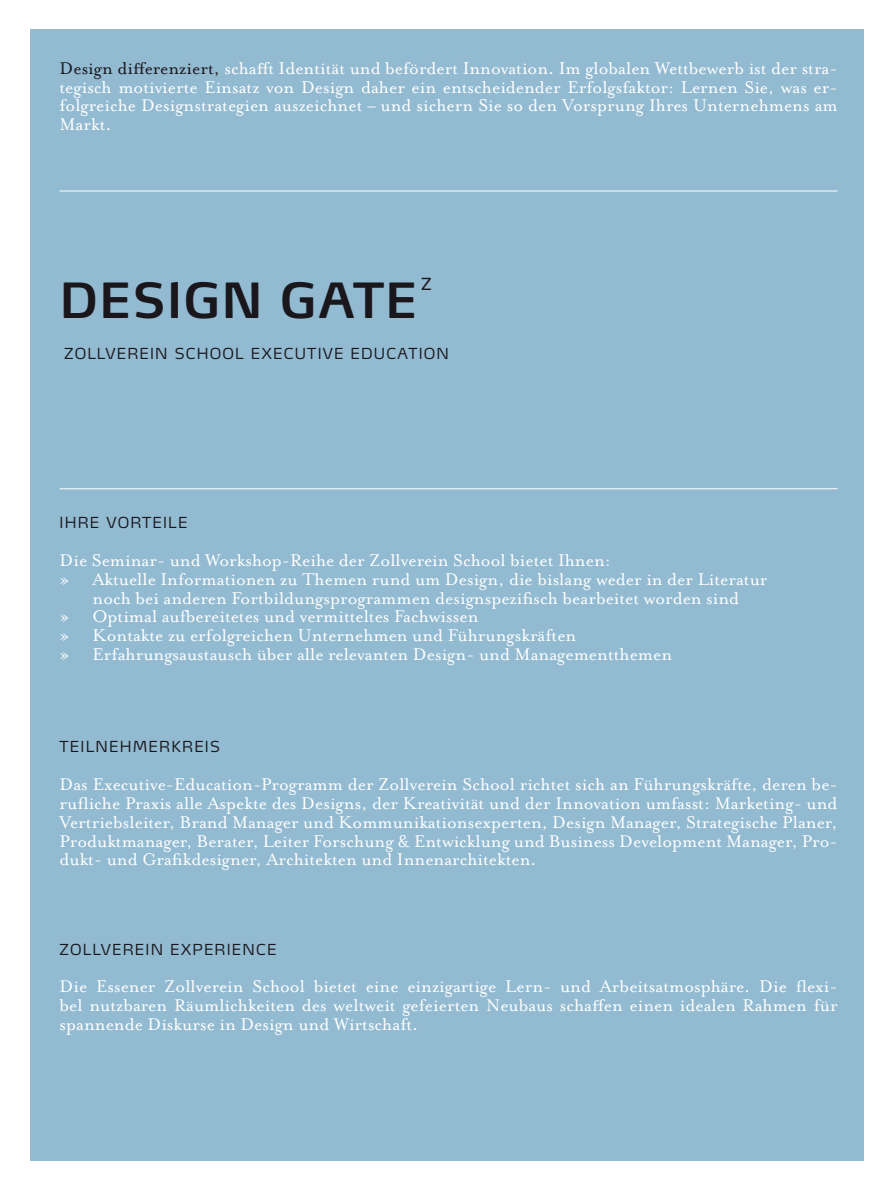
<style>
.page{position:relative;width:893px;height:1191px;background:#fff}
.page>*{position:absolute;margin:0;border:0;box-sizing:border-box;transform-origin:0 0}
.t1{font:600 48px "Max LF";letter-spacing:.02em;color:#1a171c}
.t2{font:19.5px/18.8px "Mrs Eaves Roman";color:#fff;text-align:justify}
.t3{font:16.5px "Max LF";color:#1a171c}
.t4{font:300 15px "Max LF";letter-spacing:.08em;color:#1a171c}
.s1{color:#1a171c}
</style>
<div class="page">
<div style="left:30px;top:30px;width:833px;height:1131px;background:#92bad1"></div>
<hr style="left:60px;top:191px;width:778px;height:1px;background:#fff">
<hr style="left:60px;top:488px;width:778px;height:1px;background:#fff">
<p class="t2" style="left:60px;top:59px;width:780px"><span class="s1">Design differenziert,</span> schafft Identität und befördert Innovation. Im globalen Wettbewerb ist der stra&shy;tegisch motivierte Einsatz von Design daher ein entscheidender Erfolgsfaktor: Lernen Sie, was er&shy;folgreiche Designstrategien auszeichnet – und sichern Sie so den Vorsprung Ihres Unternehmens am Markt.</p>
<p class="t1" style="left:60px;top:270px;width:359px">DESIGN GATE</p>
<p class="t3" style="left:421px;top:273px;width:12px">Z</p>
<p class="t4" style="left:64px;top:344px;width:386px">ZOLLVEREIN SCHOOL EXECUTIVE EDUCATION</p>
<p class="t4" style="left:60px;top:512px;width:129px">IHRE VORTEILE</p>
<p class="t2" style="left:60px;top:551px;width:553px">Die Seminar- und Workshop-Reihe der Zollverein School bietet Ihnen:</p>
<p class="t2" style="left:60px;top:570px;width:709px">» Aktuelle Informationen zu Themen rund um Design, die bislang weder in der Literatur</p>
<p class="t2" style="left:93px;top:588px;width:648px">noch bei anderen Fortbildungsprogrammen designspezifisch bearbeitet worden sind</p>
<p class="t2" style="left:60px;top:607px;width:420px">» Optimal aufbereitetes und vermitteltes Fachwissen</p>
<p class="t2" style="left:60px;top:626px;width:518px">» Kontakte zu erfolgreichen Unternehmen und Führungskräften</p>
<p class="t2" style="left:60px;top:645px;width:614px">» Erfahrungsaustausch über alle relevanten Design- und Managementthemen</p>
<p class="t4" style="left:60px;top:737px;width:162px">TEILNEHMERKREIS</p>
<p class="t2" style="left:60px;top:775px;width:780px">Das Executive-Education-Programm der Zollverein School richtet sich an Führungskräfte, deren be&shy;rufliche Praxis alle Aspekte des Designs, der Kreativität und der Innovation umfasst: Marketing- und Vertriebsleiter, Brand Manager und Kommunikationsexperten, Design Manager, Strategische Planer, Produktmanager, Berater, Leiter Forschung &amp; Entwicklung und Business Development Manager, Pro&shy;dukt- und Grafikdesigner, Architekten und Innenarchitekten.</p>
<p class="t4" style="left:60px;top:940px;width:219px">ZOLLVEREIN EXPERIENCE</p>
<p class="t2" style="left:60px;top:977px;width:780px">Die Essener Zollverein School bietet eine einzigartige Lern- und Arbeitsatmosphäre. Die flexi&shy;bel nutzbaren Räumlichkeiten des weltweit gefeierten Neubaus schaffen einen idealen Rahmen für spannende Diskurse in Design und Wirtschaft.</p>
</div>
